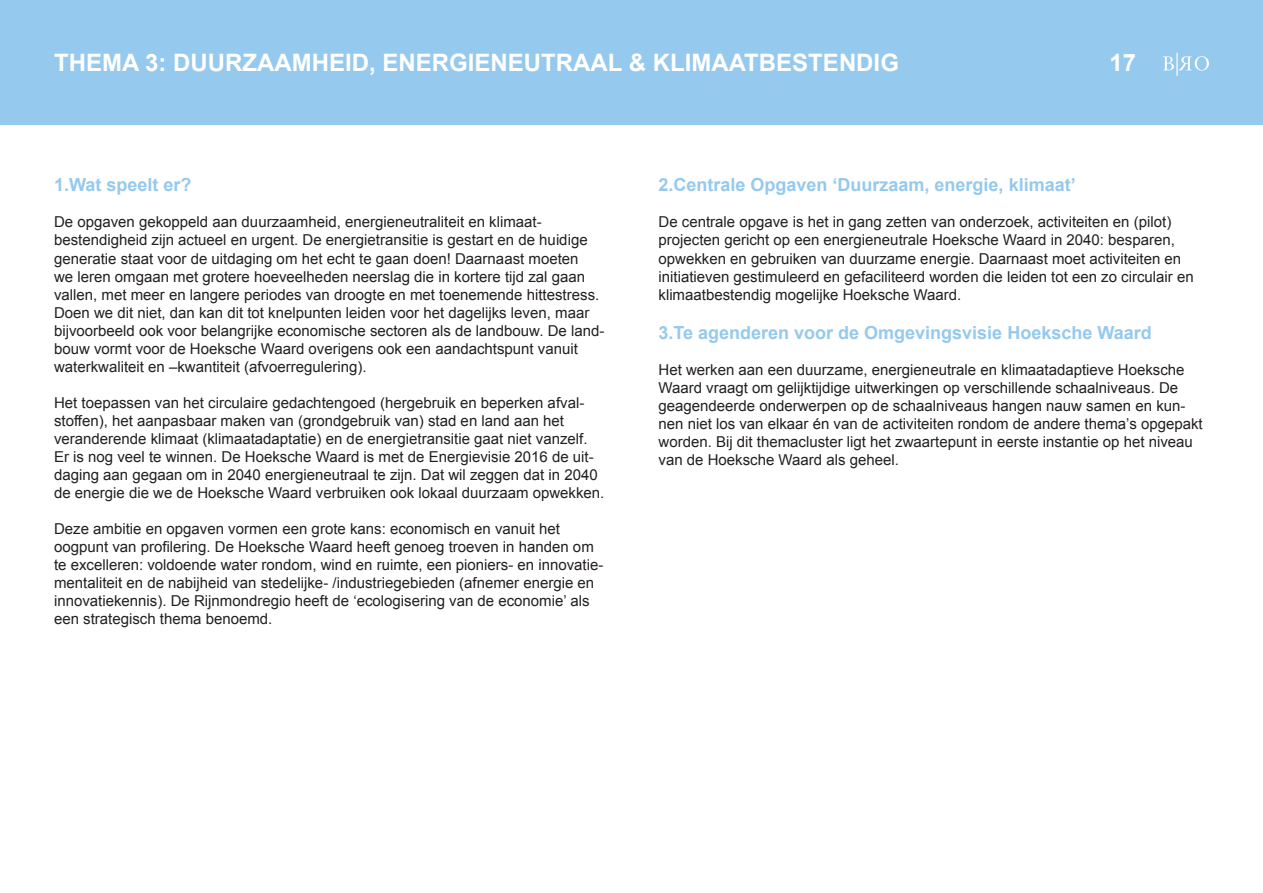
<style>
.page{position:relative;width:1263px;height:893px;background:#fff}
.page>*{position:absolute;margin:0;border:0;box-sizing:border-box;transform-origin:0 0}
.t1{font:700 24px "Arial";color:#fff}
.t2{font:700 18px "Arial";color:#95c9ed}
.t3{font:15px/18px "Arial";color:#231f20}
</style>
<div class="page">
<div style="left:0;top:0;width:1263px;height:124px;background:#95c9ed"></div>
<svg style="left:1163px;top:56px;width:46px;height:15px"></svg>
<hr style="left:1176px;top:53px;width:2px;height:23px;background:#fff">
<p class="t1" style="left:54px;top:47px;width:846px">THEMA 3: DUURZAAMHEID, ENERGIENEUTRAAL &amp; KLIMAATBESTENDIG</p>
<p class="t1" style="left:1109px;top:47px;width:28px">17</p>
<p class="t2" style="left:54px;top:173px;width:139px">1.Wat speelt er?</p>
<p class="t3" style="left:54px;top:213px;width:489px">De opgaven gekoppeld aan duurzaamheid, energieneutraliteit en klimaat-</p>
<p class="t3" style="left:54px;top:231px;width:535px">bestendigheid zijn actueel en urgent. De energietransitie is gestart en de huidige</p>
<p class="t3" style="left:54px;top:249px;width:552px">generatie staat voor de uitdaging om het echt te gaan doen! Daarnaast moeten<br>we leren omgaan met grotere hoeveelheden neerslag die in kortere tijd zal gaan vallen, met meer en langere periodes van droogte en met toenemende hittestress.<br>Doen we dit niet, dan kan dit tot knelpunten leiden voor het dagelijks leven, maar bijvoorbeeld ook voor belangrijke economische sectoren als de landbouw. De land&shy;bouw vormt voor de Hoeksche Waard overigens ook een aandachtspunt vanuit waterkwaliteit en –kwantiteit (afvoerregulering).</p>
<p class="t3" style="left:54px;top:393px;width:552px">Het toepassen van het circulaire gedachtengoed (hergebruik en beperken afval&shy;stoffen), het aanpasbaar maken van (grondgebruik van) stad en land aan het veranderende klimaat (klimaatadaptatie) en de energietransitie gaat niet vanzelf.<br>Er is nog veel te winnen. De Hoeksche Waard is met de Energievisie 2016 de uit&shy;daging aan gegaan om in 2040 energieneutraal te zijn. Dat wil zeggen dat in 2040 de energie die we de Hoeksche Waard verbruiken ook lokaal duurzaam opwekken.</p>
<p class="t3" style="left:54px;top:519px;width:551px">Deze ambitie en opgaven vormen een grote kans: economisch en vanuit het oogpunt van profilering. De Hoeksche Waard heeft genoeg troeven in handen om te excelleren: voldoende water rondom, wind en ruimte, een pioniers- en innovatie&shy;mentaliteit en de nabijheid van stedelijke- /industriegebieden (afnemer energie en innovatiekennis). De Rijnmondregio heeft de ‘ecologisering van de economie’ als een strategisch thema benoemd.</p>
<p class="t2" style="left:658px;top:173px;width:419px">2.Centrale Opgaven ‘Duurzaam, energie, klimaat’</p>
<p class="t3" style="left:658px;top:213px;width:537px">De centrale opgave is het in gang zetten van onderzoek, activiteiten en (pilot) projecten gericht op een energieneutrale Hoeksche Waard in 2040: besparen, opwekken en gebruiken van duurzame energie. Daarnaast moet activiteiten en initiatieven gestimuleerd en gefaciliteerd worden die leiden tot een zo circulair en klimaatbestendig mogelijke Hoeksche Waard.</p>
<p class="t2" style="left:658px;top:321px;width:495px">3.Te agenderen voor de Omgevingsvisie Hoeksche Waard</p>
<p class="t3" style="left:658px;top:361px;width:546px">Het werken aan een duurzame, energieneutrale en klimaatadaptieve Hoeksche Waard vraagt om gelijktijdige uitwerkingen op verschillende schaalniveaus. De geagendeerde onderwerpen op de schaalniveaus hangen nauw samen en kun&shy;nen niet los van elkaar én van de activiteiten rondom de andere thema’s opgepakt worden. Bij dit themacluster ligt het zwaartepunt in eerste instantie op het niveau van de Hoeksche Waard als geheel.</p>
</div>
